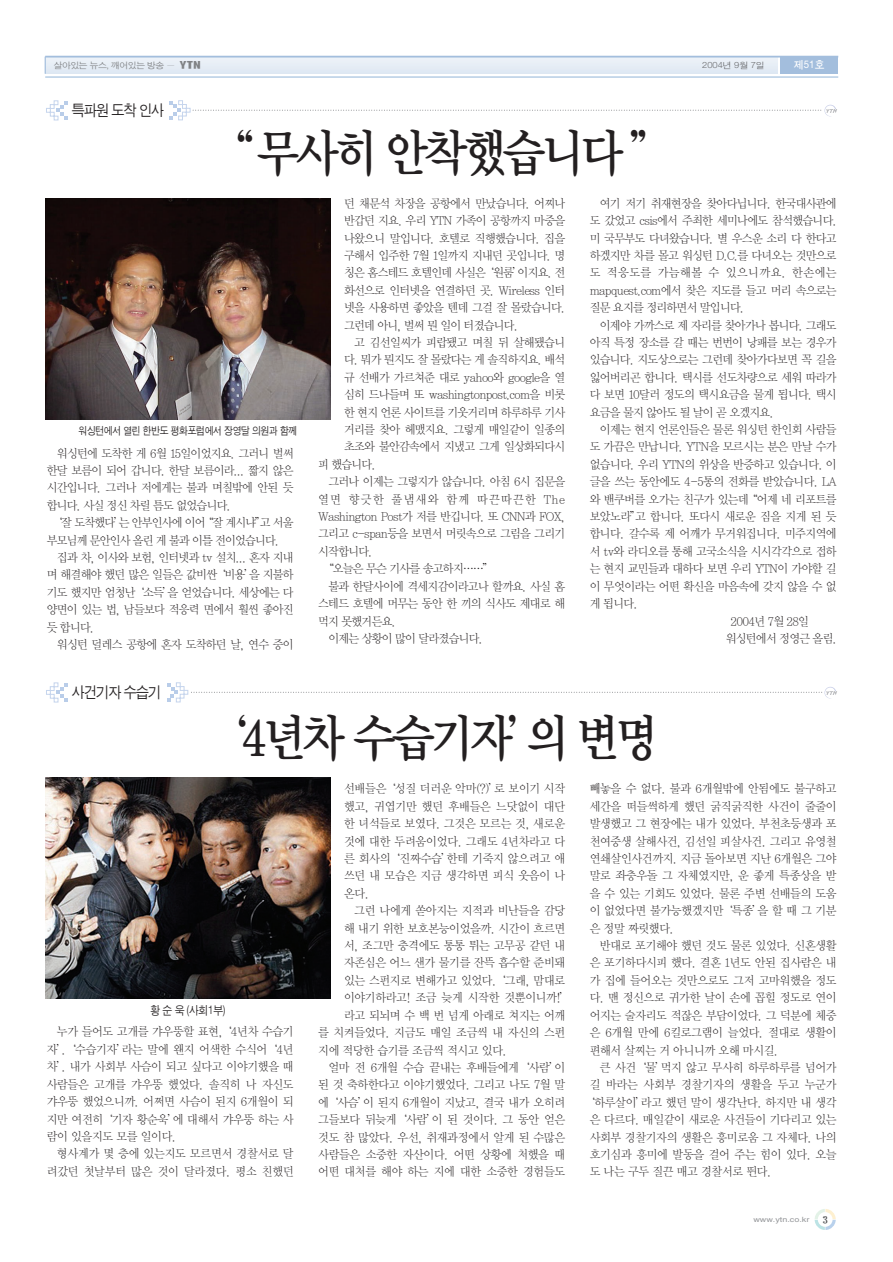
<style>
.page{position:relative;width:893px;height:1262px;background:#fff}
.page>*{position:absolute;margin:0;border:0;box-sizing:border-box;transform-origin:0 0}
.t1{font:50.4px "Y Mj O14";letter-spacing:-.14em;color:#231f20;scale:.9 1}
.t2{font:15.6px "Sand Jg";letter-spacing:-.055em;color:#231f20;scale:.92 1}
.t3{font:12px/17.4px "Y Mj O11";letter-spacing:-.105em;color:#231f20;text-align:justify;scale:.95 1}
.t4{font:12px "Y Mj O11";letter-spacing:-.085em;color:#231f20;scale:.95 1}
.t5{font:12px/17.4px "Y Mj O11";letter-spacing:-.07em;color:#231f20;text-align:right;scale:.95 1}
.t6{font:12px "Y Mj O11";letter-spacing:-.125em;color:#231f20;scale:.95 1}
.t7{font:12px "Y Mj O11";letter-spacing:.06em;color:#231f20;scale:.95 1}
.t8{font:12px "Sand Jg";color:#231f20;scale:.9 1}
.t9{font:10.8px "Sand Jg";letter-spacing:-.025em;color:#231f20;scale:.9 1}
.t10{font:10.8px "Sand Tg";color:#fff}
.t11{font:8.7px "Sand Jg";letter-spacing:-.025em;color:#808285;scale:1.11 1}
.t12{font:8.7px "Sand Jg";color:#6c6d70;scale:1.11 1}
.t13{font:7.2px "Helvetica";color:#939598;scale:1.25 1}
.s1{font-family:"HY Head Line";font-weight:700;font-size:9px}
.s2{font-family:"J Cbm K";font-size:10.8px;color:#57585a}
</style>
<div class="page">
<div style="left:45px;top:68px;width:732px;height:6px;background:#d9e5f2"></div>
<div style="left:45px;top:65px;width:732px;height:6px;background:#e4ebf4"></div>
<div style="left:45px;top:61px;width:732px;height:6px;background:#e1eaf4"></div>
<div style="left:45px;top:57px;width:732px;height:6px;background:#e6edf6"></div>
<hr style="left:45px;top:57px;width:732px;height:2px;background:#eaf1f7">
<div style="left:780px;top:57px;width:58px;height:17px;background:#a3bedd"></div>
<hr style="left:45px;top:56px;width:793px;height:2px;background:#a3bedd">
<svg style="left:45px;top:58px;width:1px;height:16px"></svg>
<hr style="left:45px;top:77px;width:793px;height:1px;background:#91b4d8">
<svg style="left:814px;top:1209px;width:21px;height:21px"></svg>
<svg style="left:46px;top:101px;width:22px;height:19px"></svg>
<svg style="left:169px;top:101px;width:668px;height:19px"></svg>
<img style="left:45px;top:199px;width:285px;height:220px">
<svg style="left:46px;top:682px;width:22px;height:20px"></svg>
<svg style="left:167px;top:682px;width:670px;height:20px"></svg>
<img style="left:45px;top:777px;width:285px;height:221px">
<p class="t11" style="left:54px;top:61px;width:134px">살아있는 뉴스, 깨어있는 방송 — <span class="s1">YTN</span></p>
<p class="t12" style="left:702px;top:62px;width:58px">2004년 9월 7일</p>
<p class="t10" style="left:794px;top:60px;width:32px">제51호</p>
<h2 class="t2" style="left:72px;top:103px;width:102px">특파원 도착 인사</h2>
<h1 class="t1" style="left:208px;top:130px;width:521px">“ 무사히 안착했습니다 ”</h1>
<p class="t9" style="left:78px;top:426px;width:244px">워싱턴에서 열린 한반도 평화포럼에서 장영달 의원과 함께</p>
<p class="t3" style="left:57px;top:445px;width:251px">워싱턴에 도착한 게 6월 15일이었지요. 그러니 벌써</p>
<p class="t3" style="left:46px;top:462px;width:262px">한달 보름이 되어 갑니다. 한달 보름이라... 짧지 않은</p>
<p class="t3" style="left:46px;top:480px;width:262px">시간입니다. 그러나 저에게는 불과 며칠밖에 안된 듯</p>
<p class="t3" style="left:46px;top:497px;width:196px">합니다. 사실 정신 차릴 틈도 없었습니다.</p>
<p class="t6" style="left:51px;top:517px;width:257px">‘잘 도착했다’는 안부인사에 이어“잘 계시냐”고 서울</p>
<p class="t6" style="left:46px;top:534px;width:247px">부모님께 문안인사 올린 게 불과 이틀 전이었습니다.</p>
<p class="t3" style="left:57px;top:549px;width:251px">집과 차, 이사와 보험, 인터넷과 tv 설치... 혼자 지내</p>
<p class="t3" style="left:46px;top:567px;width:262px">며 해결해야 했던 많은 일들은 값비싼‘비용’을 지불하</p>
<p class="t3" style="left:46px;top:584px;width:262px">기도 했지만 엄청난‘소득’을 얻었습니다. 세상에는 다</p>
<p class="t3" style="left:46px;top:601px;width:262px">양면이 있는 법, 남들보다 적응력 면에서 훨씬 좋아진</p>
<p class="t3" style="left:46px;top:619px;width:52px">듯 합니다.</p>
<p class="t3" style="left:57px;top:636px;width:251px">워싱턴 덜레스 공항에 혼자 도착하던 날, 연수 중이</p>
<h2 class="t2" style="left:72px;top:685px;width:98px">사건기자 수습기</h2>
<p class="t3" style="left:344px;top:195px;width:235px">던 채문석 차장을 공항에서 만났습니다. 어찌나 반갑던 지요. 우리 YTN 가족이 공항까지 마중을 나왔으니 말입니다. 호텔로 직행했습니다. 집을 구해서 입주한 7월 1일까지 지내던 곳입니다. 명 칭은 홈스테드 호텔인데 사실은‘원룸’이지요. 전 화선으로 인터넷을 연결하던 곳. Wireless 인터 넷을 사용하면 좋았을 텐데 그걸 잘 몰랐습니다. 그런데 아니, 벌써 뭔 일이 터졌습니다.</p>
<p class="t3" style="left:354px;top:334px;width:224px">고 김선일씨가 피랍됐고 며칠 뒤 살해됐습니</p>
<p class="t3" style="left:344px;top:352px;width:235px">다. 뭐가 뭔지도 잘 몰랐다는 게 솔직하지요. 배석</p>
<p class="t3" style="left:344px;top:369px;width:235px">규 선배가 가르쳐준 대로 yahoo와 google을 열</p>
<p class="t3" style="left:344px;top:386px;width:235px">심히 드나들며 또 washingtonpost.com을 비롯</p>
<p class="t3" style="left:344px;top:404px;width:235px">한 현지 언론 사이트를 기웃거리며 하루하루 기사</p>
<p class="t3" style="left:344px;top:421px;width:235px">거리를 찾아 헤맸지요. 그렇게 매일같이 일종의</p>
<p class="t3" style="left:344px;top:439px;width:235px">초조와 불안감속에서 지냈고 그게 일상화되다시</p>
<p class="t3" style="left:318px;top:456px;width:63px">피 했습니다.</p>
<p class="t3" style="left:328px;top:473px;width:251px">그러나 이제는 그렇지가 않습니다. 아침 6시 집문을</p>
<p class="t7" style="left:318px;top:493px;width:262px">열면 향긋한 풀냄새와 함께 따끈따끈한 The</p>
<p class="t3" style="left:318px;top:508px;width:262px">Washington Post가 저를 반깁니다. 또 CNN과 FOX,</p>
<p class="t3" style="left:318px;top:526px;width:262px">그리고 c-span등을 보면서 머릿속으로 그림을 그리기</p>
<p class="t3" style="left:318px;top:543px;width:59px">시작합니다.</p>
<p class="t3" style="left:322px;top:560px;width:182px">“오늘은 무슨 기사를 송고하지……”</p>
<p class="t3" style="left:328px;top:578px;width:251px">불과 한달사이에 격세지감이라고나 할까요. 사실 홈</p>
<p class="t3" style="left:318px;top:595px;width:262px">스테드 호텔에 머무는 동안 한 끼의 식사도 제대로 해</p>
<p class="t3" style="left:318px;top:613px;width:84px">먹지 못했거든요.</p>
<p class="t3" style="left:328px;top:630px;width:165px">이제는 상황이 많이 달라졌습니다.</p>
<p class="t3" style="left:589px;top:195px;width:262px;text-indent:10px">여기 저기 취재현장을 찾아다닙니다. 한국대사관에 도 갔었고 csis에서 주최한 세미나에도 참석했습니다. 미 국무부도 다녀왔습니다. 별 우스운 소리 다 한다고 하겠지만 차를 몰고 워싱턴 D.C.를 다녀오는 것만으로 도 적응도를 가늠해볼 수 있으니까요. 한손에는 mapquest.com에서 찾은 지도를 들고 머리 속으로는 질문 요지를 정리하면서 말입니다.</p>
<p class="t3" style="left:589px;top:317px;width:262px;text-indent:10px">이제야 가까스로 제 자리를 찾아가나 봅니다. 그래도 아직 특정 장소를 갈 때는 번번이 낭패를 보는 경우가 있습니다. 지도상으로는 그런데 찾아가다보면 꼭 길을 잃어버리곤 합니다. 택시를 선도차량으로 세워 따라가 다 보면 10달러 정도의 택시요금을 물게 됩니다. 택시 요금을 물지 않아도 될 날이 곧 오겠지요.</p>
<p class="t3" style="left:599px;top:421px;width:251px">이제는 현지 언론인들은 물론 워싱턴 한인회 사람들</p>
<p class="t3" style="left:589px;top:439px;width:262px">도 가끔은 만납니다. YTN을 모르시는 분은 만날 수가</p>
<p class="t3" style="left:589px;top:456px;width:262px">없습니다. 우리 YTN의 위상을 반증하고 있습니다. 이</p>
<p class="t3" style="left:589px;top:473px;width:262px">글을 쓰는 동안에도 4-5통의 전화를 받았습니다. LA</p>
<p class="t3" style="left:589px;top:491px;width:262px">와 밴쿠버를 오가는 친구가 있는데“어제 네 리포트를</p>
<p class="t3" style="left:589px;top:508px;width:262px">보았노라”고 합니다. 또다시 새로운 짐을 지게 된 듯</p>
<p class="t3" style="left:589px;top:526px;width:262px">합니다. 갈수록 제 어깨가 무거워집니다. 미주지역에</p>
<p class="t3" style="left:589px;top:543px;width:262px">서 tv와 라디오를 통해 고국소식을 시시각각으로 접하</p>
<p class="t3" style="left:589px;top:560px;width:262px">는 현지 교민들과 대하다 보면 우리 YTN이 가야할 길</p>
<p class="t3" style="left:589px;top:578px;width:262px">이 무엇이라는 어떤 확신을 마음속에 갖지 않을 수 없</p>
<p class="t3" style="left:589px;top:595px;width:53px">게 됩니다.</p>
<p class="t3" style="left:730px;top:613px;width:85px">2004년 7월 28일</p>
<p class="t3" style="left:725px;top:630px;width:119px">워싱턴에서 정영근 올림.</p>
<h1 class="t1" style="left:201px;top:715px;width:511px">‘4년차 수습기자’의 변명</h1>
<p class="t8" style="left:150px;top:1005px;width:85px">황 순 욱 (사회1부)</p>
<p class="t3" style="left:46px;top:1023px;width:262px;text-indent:10px">누가 들어도 고개를 갸우뚱할 표현, ‘4년차 수습기 자’. ‘수습기자’라는 말에 왠지 어색한 수식어‘4년 차’. 내가 사회부 사슴이 되고 싶다고 이야기했을 때 사람들은 고개를 갸우뚱 했었다. 솔직히 나 자신도 갸우뚱 했었으니까. 어쩌면 사슴이 된지 6개월이 되 지만 여전히‘기자 황순욱’에 대해서 갸우뚱 하는 사 람이 있을지도 모를 일이다.</p>
<p class="t5" style="left:46px;top:1145px;width:262px">형사계가 몇 층에 있는지도 모르면서 경찰서로 달 려갔던 첫날부터 많은 것이 달라졌다. 평소 친했던</p>
<p class="t3" style="left:344px;top:781px;width:235px">선배들은‘성질 더러운 악마(?)’로 보이기 시작 했고, 귀엽기만 했던 후배들은 느닷없이 대단 한 녀석들로 보였다. 그것은 모르는 것, 새로운 것에 대한 두려움이었다. 그래도 4년차라고 다 른 회사의‘진짜수습’한테 기죽지 않으려고 애 쓰던 내 모습은 지금 생각하면 피식 웃음이 나 온다.</p>
<p class="t4" style="left:354px;top:905px;width:224px">그런 나에게 쏟아지는 지적과 비난들을 감당</p>
<p class="t4" style="left:344px;top:922px;width:235px">해 내기 위한 보호본능이었을까. 시간이 흐르면</p>
<p class="t4" style="left:344px;top:940px;width:235px">서, 조그만 충격에도 통통 튀는 고무공 같던 내</p>
<p class="t4" style="left:344px;top:957px;width:235px">자존심은 어느 샌가 물기를 잔뜩 흡수할 준비돼</p>
<p class="t4" style="left:344px;top:974px;width:235px">있는 스펀지로 변해가고 있었다. ‘그래, 맘대로</p>
<p class="t4" style="left:344px;top:992px;width:241px">이야기하라고! 조금 늦게 시작한 것뿐이니까!’</p>
<p class="t4" style="left:344px;top:1009px;width:235px">라고 되뇌며 수 백 번 넘게 아래로 쳐지는 어깨</p>
<p class="t4" style="left:318px;top:1027px;width:262px">를 치켜들었다. 지금도 매일 조금씩 내 자신의 스펀</p>
<p class="t4" style="left:318px;top:1044px;width:201px">지에 적당한 습기를 조금씩 적시고 있다.</p>
<p class="t4" style="left:328px;top:1061px;width:251px">얼마 전 6개월 수습 끝내는 후배들에게‘사람’이</p>
<p class="t4" style="left:318px;top:1079px;width:262px">된 것 축하한다고 이야기했었다. 그리고 나도 7월 말</p>
<p class="t4" style="left:318px;top:1096px;width:262px">에‘사슴’이 된지 6개월이 지났고, 결국 내가 오히려</p>
<p class="t4" style="left:318px;top:1114px;width:262px">그들보다 뒤늦게‘사람’이 된 것이다. 그 동안 얻은</p>
<p class="t4" style="left:318px;top:1131px;width:262px">것도 참 많았다. 우선, 취재과정에서 알게 된 수많은</p>
<p class="t4" style="left:318px;top:1148px;width:262px">사람들은 소중한 자산이다. 어떤 상황에 처했을 때</p>
<p class="t4" style="left:318px;top:1166px;width:262px">어떤 대처를 해야 하는 지에 대한 소중한 경험들도</p>
<p class="t3" style="left:589px;top:781px;width:262px">빼놓을 수 없다. 불과 6개월밖에 안됨에도 불구하고 세간을 떠들썩하게 했던 굵직굵직한 사건이 줄줄이 발생했고 그 현장에는 내가 있었다. 부천초등생과 포 천여중생 살해사건, 김선일 피살사건. 그리고 유영철 연쇄살인사건까지. 지금 돌아보면 지난 6개월은 그야 말로 좌충우돌 그 자체였지만, 운 좋게 특종상을 받 을 수 있는 기회도 있었다. 물론 주변 선배들의 도움 이 없었다면 불가능했겠지만‘특종’을 할 때 그 기분 은 정말 짜릿했다.</p>
<p class="t3" style="left:589px;top:937px;width:262px;text-indent:10px">반대로 포기해야 했던 것도 물론 있었다. 신혼생활 은 포기하다시피 했다. 결혼 1년도 안된 집사람은 내 가 집에 들어오는 것만으로도 그저 고마워했을 정도 다. 맨 정신으로 귀가한 날이 손에 꼽힐 정도로 연이 어지는 술자리도 적잖은 부담이었다. 그 덕분에 체중 은 6개월 만에 6킬로그램이 늘었다. 절대로 생활이 편해서 살찌는 거 아니니까 오해 마시길.</p>
<p class="t4" style="left:599px;top:1061px;width:251px">큰 사건‘물’먹지 않고 무사히 하루하루를 넘어가</p>
<p class="t5" style="left:589px;top:1076px;width:262px">길 바라는 사회부 경찰기자의 생활을 두고 누군가</p>
<p class="t4" style="left:583px;top:1096px;width:268px">‘하루살이’라고 했던 말이 생각난다. 하지만 내 생각</p>
<p class="t4" style="left:589px;top:1114px;width:262px">은 다르다. 매일같이 새로운 사건들이 기다리고 있는</p>
<p class="t4" style="left:589px;top:1131px;width:262px">사회부 경찰기자의 생활은 흥미로움 그 자체다. 나의</p>
<p class="t4" style="left:589px;top:1148px;width:262px">호기심과 흥미에 발동을 걸어 주는 힘이 있다. 오늘</p>
<p class="t4" style="left:589px;top:1166px;width:193px">도 나는 구두 질끈 매고 경찰서로 뛴다.</p>
<p class="t13" style="left:753px;top:1216px;width:61px">www.ytn.co.kr <span class="s2">3</span></p>
</div>
